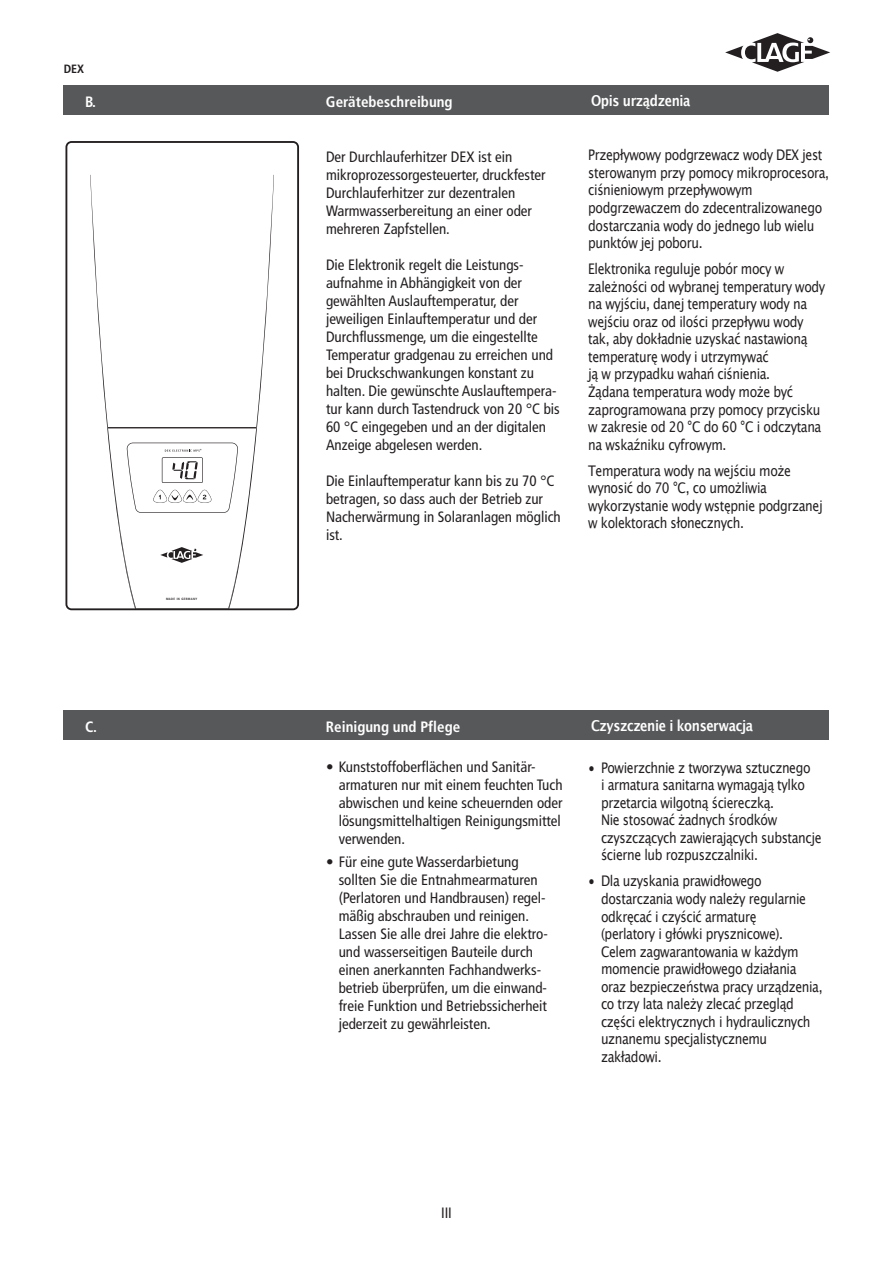
<style>
.page{position:relative;width:893px;height:1263px;background:#fff}
.page>*{position:absolute;margin:0;border:0;box-sizing:border-box;transform-origin:0 0}
.t1{font:condensed 15px/18px "Frutiger LT Std";color:#231f20}
.t2{font:700 condensed 15px "Frutiger LT Std";color:#fff}
.t3{font:700 15px "Lucida Grande";letter-spacing:-.03em;color:#fff;scale:.83 1}
.t4{font:14.7px/17.5px "Lucida Grande";letter-spacing:-.03em;color:#231f20;scale:.84 1}
.t5{font:700 condensed 12px "Frutiger LT Std";color:#231f20}
.t6{font:700 condensed 3.15px "Frutiger LT Std";letter-spacing:.11em;color:#231f20}
</style>
<div class="page">
<svg style="left:725px;top:33px;width:105px;height:39px"></svg>
<svg style="left:65px;top:141px;width:234px;height:469px"></svg>
<svg style="left:90px;top:175px;width:184px;height:435px"></svg>
<div style="left:64px;top:85px;width:765px;height:30px;background:#57585a"></div>
<div style="left:64px;top:710px;width:765px;height:30px;background:#57585a"></div>
<p class="t5" style="left:64px;top:62px;width:22px">DEX</p>
<p class="t2" style="left:85px;top:92px;width:13px">B.</p>
<p class="t2" style="left:326px;top:92px;width:128px">Gerätebeschreibung</p>
<p class="t3" style="left:591px;top:92px;width:121px">Opis urządzenia</p>
<p class="t6" style="left:166px;top:597px;width:33px">MADE IN GERMANY</p>
<p class="t1" style="left:326px;top:148px;width:221px">Der Durchlauferhitzer DEX ist ein mikroprozessorgesteuerter, druckfester Durchlauferhitzer zur dezentralen Warmwasserbereitung an einer oder mehreren Zapfstellen.</p>
<p class="t1" style="left:326px;top:256px;width:235px">Die Elektronik regelt die Leistungs&shy;aufnahme in Abhängigkeit von der gewählten Auslauftemperatur, der jeweiligen Einlauftemperatur und der Durchflussmenge, um die eingestellte Temperatur gradgenau zu erreichen und bei Druckschwankungen konstant zu halten. Die gewünschte Auslauftempera&shy;tur kann durch Tastendruck von 20 °C bis 60 °C eingegeben und an der digitalen Anzeige abgelesen werden.</p>
<p class="t1" style="left:326px;top:472px;width:236px">Die Einlauftemperatur kann bis zu 70 °C betragen, so dass auch der Betrieb zur<br>Nacherwärmung in Solaranlagen möglich ist.</p>
<p class="t4" style="left:588px;top:146px;width:288px">Przepływowy podgrzewacz wody DEX jest sterowanym przy pomocy mikroprocesora, ciśnieniowym przepływowym podgrzewaczem do zdecentralizowanego dostarczania wody do jednego lub wielu punktów jej poboru.</p>
<p class="t4" style="left:588px;top:260px;width:284px">Elektronika reguluje pobór mocy w zależności od wybranej temperatury wody na wyjściu, danej temperatury wody na wejściu oraz od ilości przepływu wody tak, aby dokładnie uzyskać nastawioną temperaturę wody i utrzymywać<br>ją w przypadku wahań ciśnienia.<br>Żądana temperatura wody może być zaprogramowana przy pomocy przycisku w zakresie od 20 °C do 60 °C i odczytana na wskaźniku cyfrowym.</p>
<p class="t4" style="left:588px;top:462px;width:281px">Temperatura wody na wejściu może wynosić do 70 °C, co umożliwia wykorzystanie wody wstępnie podgrzanej w kolektorach słonecznych.</p>
<p class="t2" style="left:85px;top:717px;width:13px">C.</p>
<p class="t2" style="left:326px;top:717px;width:136px">Reinigung und Pflege</p>
<p class="t3" style="left:591px;top:717px;width:197px">Czyszczenie i konserwacja</p>
<p class="t1" style="left:339px;top:758px;width:225px;text-indent:-13px">• Kunststoffoberflächen und Sanitär&shy;armaturen nur mit einem feuchten Tuch abwischen und keine scheuernden oder lösungsmittelhaltigen Reinigungsmittel verwenden.</p>
<p class="t1" style="left:339px;top:852px;width:211px;text-indent:-13px">• Für eine gute Wasserdarbietung sollten Sie die Entnahmearmaturen (Perlatoren und Handbrausen) regel&shy;mäßig abschrauben und reinigen.<br>Lassen Sie alle drei Jahre die elektro&shy;und wasserseitigen Bauteile durch einen anerkannten Fachhandwerks&shy;betrieb überprüfen, um die einwand&shy;freie Funktion und Betriebssicherheit jederzeit zu gewährleisten.</p>
<p class="t4" style="left:601px;top:759px;width:264px;text-indent:-13px">• Powierzchnie z tworzywa sztucznego<br>i armatura sanitarna wymagają tylko przetarcia wilgotną ściereczką.<br>Nie stosować żadnych środków czyszczących zawierających substancje ścierne lub rozpuszczalniki.</p>
<p class="t4" style="left:601px;top:872px;width:265px;text-indent:-13px">• Dla uzyskania prawidłowego dostarczania wody należy regularnie odkręcać i czyścić armaturę<br>(perlatory i główki prysznicowe).<br>Celem zagwarantowania w każdym momencie prawidłowego działania oraz bezpieczeństwa pracy urządzenia, co trzy lata należy zlecać przegląd części elektrycznych i hydraulicznych uznanemu specjalistycznemu zakładowi.</p>
<p class="t1" style="left:441px;top:1203px;width:12px">III</p>
</div>
